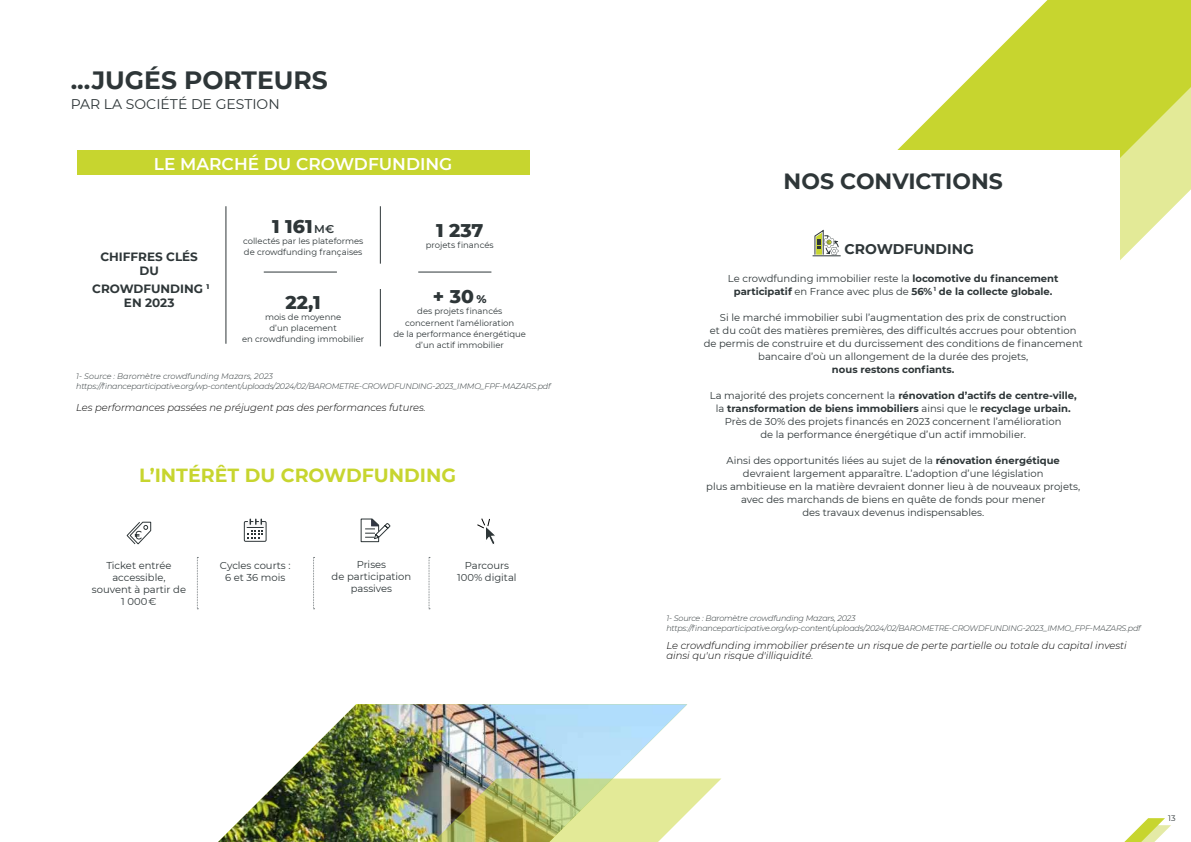
<style>
.page{position:relative;width:1191px;height:842px;background:#fff}
.page>*{position:absolute;margin:0;border:0;box-sizing:border-box;transform-origin:0 0}
.t1{font:700 25px "Montserrat";color:#2e3638}
.t2{font:700 22px "Montserrat";color:#2e3638}
.t3{font:700 19px "Montserrat";color:#c7d52f}
.t4{font:800 18.8px "Montserrat";color:#2e3638}
.t5{font:600 17px "Montserrat";color:#fff}
.t6{font:14px "Montserrat";color:#2e3638}
.t7{font:700 14px "Montserrat";color:#2e3638}
.t8{font:700 12px/14.4px "Montserrat";color:#2e3638;text-align:center}
.t9{font:10px/13px "Montserrat";color:#2e3638;text-align:center}
.t10{font:italic 300 10px/10px "Montserrat";color:#000}
.t11{font:700 10px/13px "Montserrat";color:#2e3638;text-align:center}
.t12{font:8.5px/11.1px "Montserrat";color:#2e3638;text-align:center}
.t13{font:italic 300 8px/9.6px "Montserrat";letter-spacing:-.025em;color:#2e3638}
.t14{font:8px "Montserrat";color:#2e3638}
.s1{font-weight:600;font-size:11.3px}
.s2{font-size:11.3px}
.s3{font-weight:400}
.s4{font-weight:700}
</style>
<div class="page">
<img style="left:282px;top:704px;width:405px;height:74px">
<img style="left:218px;top:778px;width:503px;height:64px">
<svg style="left:1120px;top:207px;width:53px;height:53px"></svg>
<svg style="left:897px;top:0;width:294px;height:207px;fill:#c7d52f"></svg>
<svg style="left:1124px;top:818px;width:47px;height:24px"></svg>
<div style="left:77px;top:150px;width:452px;height:25px;background:#c7d52f"></div>
<div style="left:666px;top:150px;width:454px;height:424px;background:#fff"></div>
<svg style="left:812px;top:230px;width:29px;height:26px"></svg>
<hr style="left:380px;top:206px;width:1px;height:58px;background:#2e3638">
<hr style="left:380px;top:289px;width:1px;height:57px;background:#2e3638">
<hr style="left:264px;top:272px;width:73px;height:1px;background:#2e3638">
<hr style="left:418px;top:272px;width:73px;height:1px;background:#2e3638">
<hr style="left:225px;top:206px;width:1px;height:138px;background:#2e3638">
<svg style="left:197px;top:557px;width:1px;height:52px"></svg>
<svg style="left:313px;top:557px;width:1px;height:52px"></svg>
<svg style="left:429px;top:557px;width:1px;height:52px"></svg>
<img style="left:477px;top:271px;width:20px;height:549px">
<svg style="left:126px;top:521px;width:25px;height:24px"></svg>
<svg style="left:244px;top:519px;width:22px;height:23px"></svg>
<svg style="left:361px;top:518px;width:30px;height:24px"></svg>
<h1 class="t1" style="left:71px;top:62px;width:259px">...JUGÉS PORTEURS</h1>
<h3 class="t6" style="left:71px;top:94px;width:210px">PAR LA SOCIÉTÉ DE GESTION</h3>
<h3 class="t5" style="left:154px;top:151px;width:300px">LE MARCHÉ DU CROWDFUNDING</h3>
<p class="t8" style="left:100px;top:248px;width:99px">CHIFFRES CLÉS<br>DU</p>
<p class="t8" style="left:92px;top:281px;width:119px">CROWDFUNDING <sup>1<br></sup>EN 2023</p>
<h3 class="t4" style="left:272px;top:212px;width:64px">1 161<span class="s1">M€</span></h3>
<p class="t12" style="left:243px;top:235px;width:122px;text-align:left">collectés par les plateformes de crowdfunding françaises</p>
<h3 class="t4" style="left:285px;top:288px;width:37px">22,1</h3>
<p class="t12" style="left:242px;top:311px;width:124px">mois de moyenne<br>d’un placement<br>en crowdfunding immobilier</p>
<h3 class="t4" style="left:436px;top:217px;width:49px">1 237</h3>
<p class="t12" style="left:426px;top:239px;width:69px">projets financés</p>
<h3 class="t4" style="left:433px;top:283px;width:55px">+ 30 <span class="s2">%</span></h3>
<p class="t12" style="left:393px;top:306px;width:134px">des projets financés concernent l’amélioration<br>de la performance énergétique d’un actif immobilier</p>
<p class="t13" style="left:76px;top:372px;width:476px">1- Source : Baromètre crowdfunding Mazars, 2023 https://financeparticipative.org/wp-content/uploads/2024/02/BAROMETRE-CROWDFUNDING-2023_IMMO_FPF-MAZARS.pdf</p>
<p class="t10" style="left:76px;top:402px;width:351px">Les performances passées ne préjugent pas des performances futures.</p>
<h3 class="t3" style="left:139px;top:461px;width:318px">L’INTÉRÊT DU CROWDFUNDING</h3>
<p class="t9" style="left:92px;top:559px;width:96px;line-height:12px">Ticket entrée accessible, souvent à partir de<br>1 000 €</p>
<p class="t9" style="left:220px;top:559px;width:72px;line-height:12px">Cycles courts :<br>6 et 36 mois</p>
<p class="t9" style="left:331px;top:558px;width:81px;line-height:12px">Prises<br>de participation passives</p>
<p class="t9" style="left:457px;top:559px;width:61px;line-height:12px">Parcours<br>100% digital</p>
<h2 class="t2" style="left:783px;top:165px;width:221px">NOS CONVICTIONS</h2>
<h3 class="t7" style="left:844px;top:239px;width:131px">CROWDFUNDING</h3>
<p class="t11" style="left:728px;top:271px;width:332px"><span class="s3">Le crowdfunding immobilier reste la</span> locomotive du financement participatif <span class="s3">en France avec plus de</span> 56% <sup>1</sup> de la collecte globale.</p>
<p class="t9" style="left:703px;top:310px;width:380px">Si le marché immobilier subi l’augmentation des prix de construction<br>et du coût des matières premières, des difficultés accrues pour obtention de permis de construire et du durcissement des conditions de financement bancaire d’où un allongement de la durée des projets,</p>
<p class="t11" style="left:832px;top:362px;width:124px">nous restons confiants.</p>
<p class="t9" style="left:710px;top:388px;width:368px">La majorité des projets concernent la <span class="s4">rénovation d’actifs de centre-ville, </span>la <span class="s4">transformation de biens immobiliers</span> ainsi que le <span class="s4">recyclage urbain.<br></span>Près de 30% des projets financés en 2023 concernent l’amélioration<br>de la performance énergétique d’un actif immobilier.</p>
<p class="t9" style="left:706px;top:453px;width:375px">Ainsi des opportunités liées au sujet de la <span class="s4">rénovation énergétique </span>devraient largement apparaître. L’adoption d’une législation<br>plus ambitieuse en la matière devraient donner lieu à de nouveaux projets, avec des marchands de biens en quête de fonds pour mener<br>des travaux devenus indispensables.</p>
<p class="t13" style="left:666px;top:613px;width:476px">1- Source : Baromètre crowdfunding Mazars, 2023 https://financeparticipative.org/wp-content/uploads/2024/02/BAROMETRE-CROWDFUNDING-2023_IMMO_FPF-MAZARS.pdf</p>
<p class="t10" style="left:666px;top:640px;width:462px">Le crowdfunding immobilier présente un risque de perte partielle ou totale du capital investi ainsi qu'un risque d'illiquidité.</p>
<p class="t14" style="left:1168px;top:812px;width:9px">13</p>
</div>
